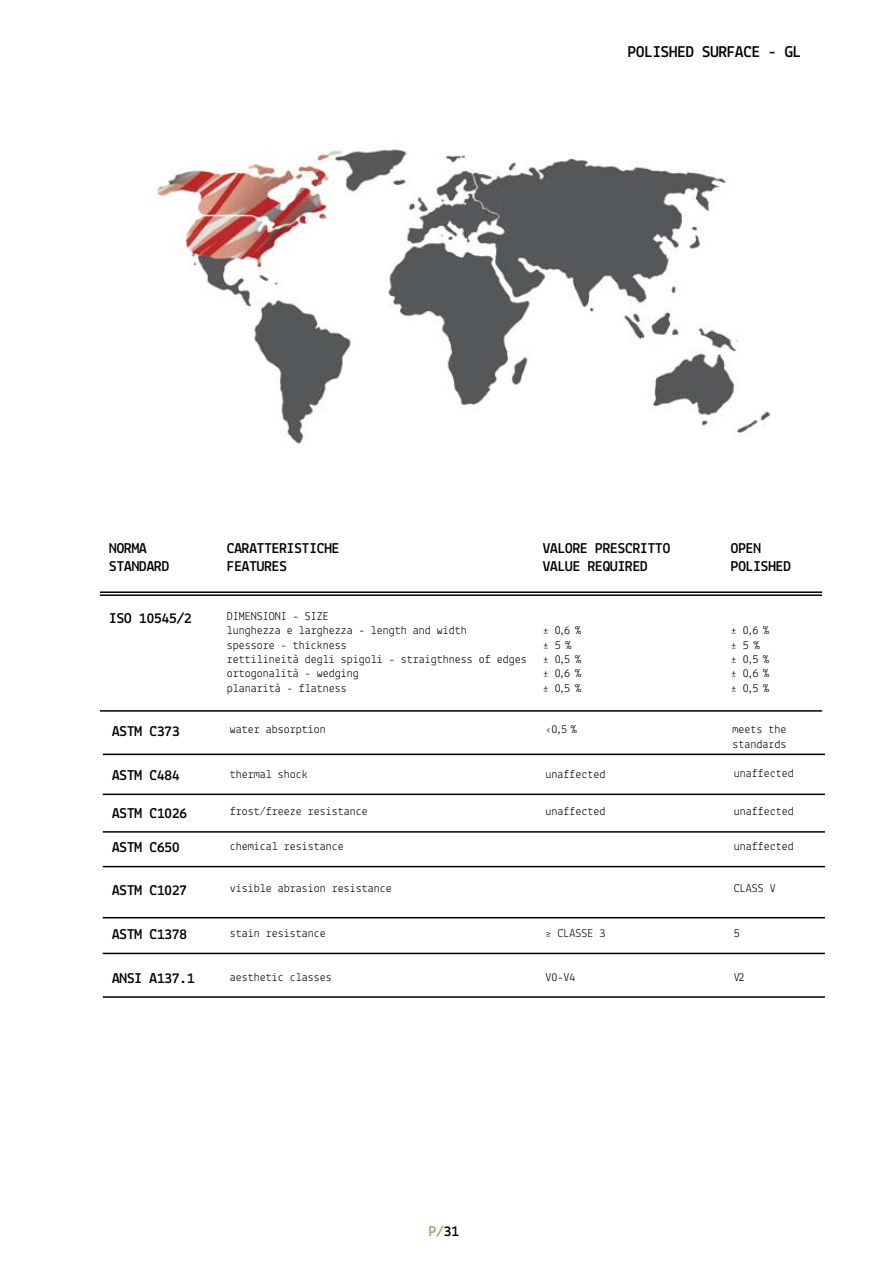
<style>
.page{position:relative;width:893px;height:1263px;background:#fff}
.page>*{position:absolute;margin:0;border:0;box-sizing:border-box;transform-origin:0 0}
.t1{font:700 16.5px "Lekton";color:#000}
.t2{font:700 15px/18px "Lekton";color:#000}
.t3{font:700 15px "Lekton";color:#ae9b65}
.t4{font:12px/14.4px "Lekton";color:#000}
.s1{color:#000}
</style>
<div class="page">
<img style="left:154px;top:149px;width:617px;height:295px">
<hr style="left:100px;top:591px;width:722px;height:2px;background:#000">
<hr style="left:100px;top:594px;width:722px;height:2px;background:#000">
<hr style="left:100px;top:710px;width:722px;height:2px;background:#000">
<hr style="left:103px;top:753px;width:722px;height:2px;background:#000">
<hr style="left:103px;top:917px;width:722px;height:1px;background:#000">
<hr style="left:103px;top:953px;width:722px;height:1px;background:#000">
<hr style="left:103px;top:996px;width:722px;height:2px;background:#000">
<hr style="left:103px;top:793px;width:722px;height:2px;background:#000">
<hr style="left:103px;top:831px;width:722px;height:2px;background:#000">
<hr style="left:103px;top:866px;width:722px;height:1px;background:#000">
<h1 class="t1" style="left:628px;top:45px;width:175px">POLISHED SURFACE - GL</h1>
<p class="t2" style="left:109px;top:540px;width:61px">NORMA<br>STANDARD</p>
<p class="t2" style="left:227px;top:540px;width:114px">CARATTERISTICHE<br>FEATURES</p>
<p class="t2" style="left:543px;top:540px;width:129px">VALORE PRESCRITTO<br>VALUE REQUIRED</p>
<p class="t2" style="left:731px;top:540px;width:62px">OPEN<br>POLISHED</p>
<p class="t2" style="left:109px;top:610px;width:84px">ISO 10545/2</p>
<p class="t4" style="left:227px;top:610px;width:301px">DImENSIONI - SIZE<br>lunghezza e larghezza - length and width<br>spessore - thickness<br>rettilineità degli spigoli - straigthness of edges ortogonalità - wedging<br>planarità - flatness</p>
<p class="t2" style="left:112px;top:723px;width:69px">ASTM C373</p>
<p class="t4" style="left:230px;top:723px;width:97px">water absorption</p>
<p class="t2" style="left:112px;top:767px;width:69px">ASTM C484</p>
<p class="t2" style="left:112px;top:805px;width:76px">ASTM C1026</p>
<p class="t2" style="left:112px;top:840px;width:69px">ASTM C650</p>
<p class="t2" style="left:112px;top:882px;width:76px">ASTM C1027</p>
<p class="t4" style="left:230px;top:768px;width:79px">thermal shock</p>
<p class="t4" style="left:230px;top:805px;width:139px">frost/freeze resistance</p>
<p class="t4" style="left:230px;top:840px;width:115px">chemical resistance</p>
<p class="t4" style="left:230px;top:881px;width:163px">visible abrasion resistance</p>
<p class="t2" style="left:112px;top:926px;width:76px">ASTM C1378</p>
<p class="t2" style="left:112px;top:970px;width:84px">ANSI A137.1</p>
<p class="t4" style="left:230px;top:927px;width:97px">stain resistance</p>
<p class="t4" style="left:230px;top:970px;width:103px">aesthetic classes</p>
<p class="t4" style="left:543px;top:624px;width:40px">± 0,6 % ± 5 %<br>± 0,5 % ± 0,6 % ± 0,5 %</p>
<p class="t4" style="left:731px;top:624px;width:40px">± 0,6 % ± 5 %<br>± 0,5 % ± 0,6 % ± 0,5 %</p>
<p class="t4" style="left:732px;top:723px;width:55px">meets the standards</p>
<p class="t4" style="left:545px;top:723px;width:33px">‹0,5 %</p>
<p class="t4" style="left:545px;top:768px;width:61px">unaffected</p>
<p class="t4" style="left:545px;top:805px;width:61px">unaffected</p>
<p class="t4" style="left:734px;top:767px;width:62px">unaffected</p>
<p class="t4" style="left:734px;top:805px;width:62px">unaffected</p>
<p class="t4" style="left:734px;top:840px;width:62px">unaffected</p>
<p class="t4" style="left:545px;top:927px;width:61px">≥ cLASSE 3</p>
<p class="t4" style="left:545px;top:970px;width:31px">V0-V4</p>
<p class="t4" style="left:734px;top:881px;width:44px">cLASS V</p>
<p class="t4" style="left:734px;top:927px;width:7px">5</p>
<p class="t4" style="left:734px;top:970px;width:12px">V2</p>
<p class="t3" style="left:429px;top:1225px;width:31px">P/<span class="s1">31</span></p>
</div>
